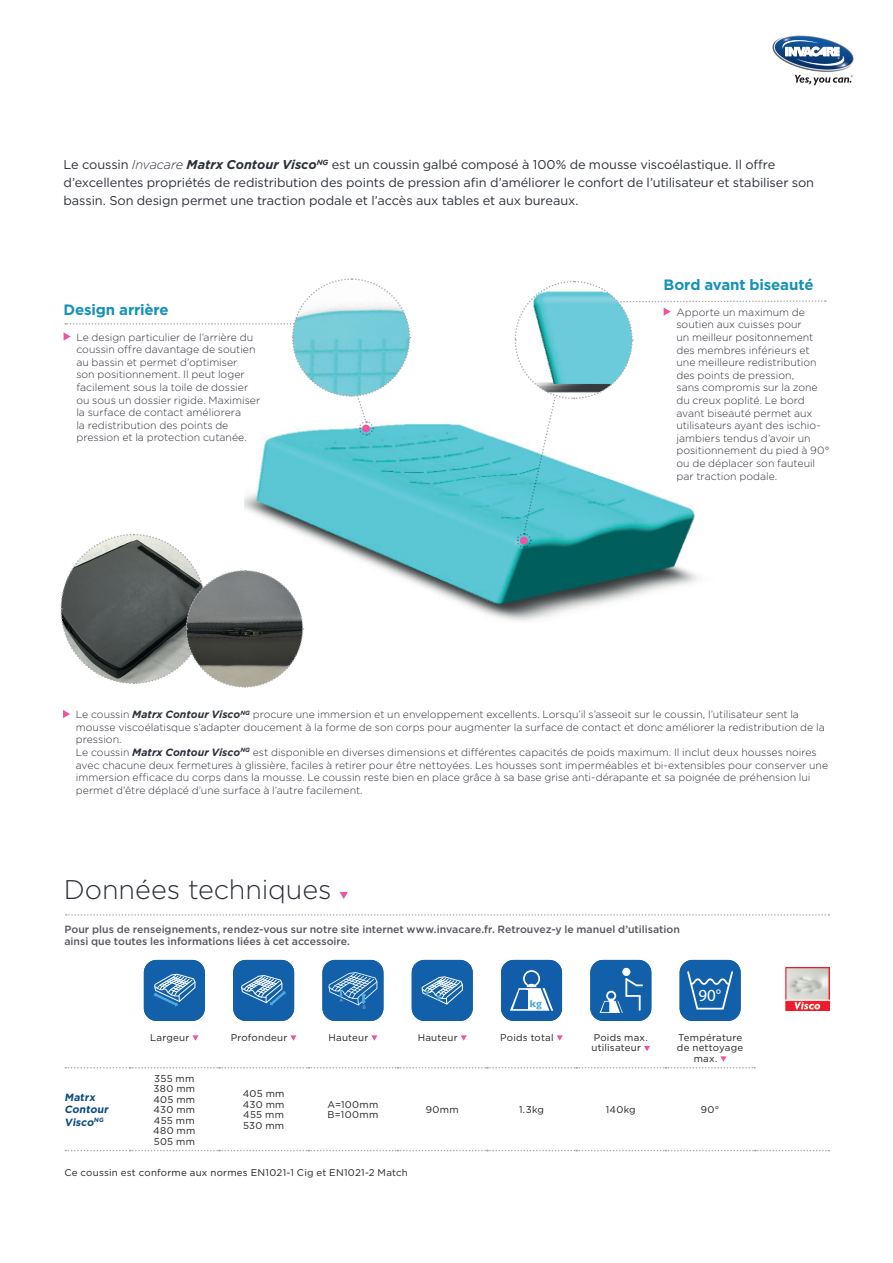
<style>
.page{position:relative;width:893px;height:1263px;background:#fff}
.page>*{position:absolute;margin:0;border:0;box-sizing:border-box;transform-origin:0 0}
.t1{font:300 27px "Gotham";letter-spacing:-.005em;color:#2c303a}
.t2{font:16.95px "Myriad Pro";color:#fff}
.t3{font:700 15px "Gotham";letter-spacing:-.01em;color:#1692b7}
.t4{font:12.75px/18px "Gotham";letter-spacing:-.005em;color:#2c303a}
.t5{font:300 10.5px/12.6px "Gotham";color:#2c303a}
.t6{font:500 10.5px/12.6px "Gotham";color:#54545d}
.t7{font:700 10.5px/12.6px "Gotham";color:#084a81}
.t8{font:700 10.2px "Gill Sans";color:#52aade}
.t9{font:9.75px/10.5px "Gotham";letter-spacing:.025em;color:#231f20}
.s1{font-weight:300;font-style:italic}
.s2{font-weight:700;font-style:italic}
</style>
<div class="page">
<img style="left:244px;top:421px;width:454px;height:200px">
<svg style="left:63px;top:710px;width:7px;height:8px"></svg>
<img style="left:786px;top:967px;width:43px;height:43px">
<svg style="left:66px;top:914px;width:763px;height:2px"></svg>
<svg style="left:65px;top:1150px;width:764px;height:1px"></svg>
<svg style="left:144px;top:960px;width:61px;height:61px;background:#3176b5"></svg>
<svg style="left:233px;top:960px;width:61px;height:61px;background:#3176b4"></svg>
<svg style="left:322px;top:960px;width:61px;height:61px;background:#3276b5"></svg>
<svg style="left:412px;top:960px;width:61px;height:61px;background:#3075b4"></svg>
<svg style="left:501px;top:960px;width:61px;height:61px;background:#3f7cb9"></svg>
<svg style="left:590px;top:960px;width:61px;height:61px;background:#3074b3"></svg>
<svg style="left:680px;top:960px;width:61px;height:61px;background:#2a71b2"></svg>
<svg style="left:65px;top:1035px;width:690px;height:33px"></svg>
<svg style="left:340px;top:892px;width:8px;height:7px"></svg>
<img style="left:772px;top:35px;width:82px;height:40px">
<svg style="left:782px;top:38px;width:62px;height:29px"></svg>
<svg style="left:795px;top:75px;width:58px;height:10px"></svg>
<svg style="left:64px;top:278px;width:347px;height:158px"></svg>
<svg style="left:60px;top:533px;width:244px;height:155px"></svg>
<svg style="left:514px;top:280px;width:312px;height:269px"></svg>
<p class="t4" style="left:64px;top:155px;width:752px">Le coussin <span class="s1">Invacare</span> <span class="s2">Matrx Contour Visco</span><sup>NG</sup> est un coussin galbé composé à 100% de mousse viscoélastique. Il offre d’excellentes propriétés de redistribution des points de pression afin d’améliorer le confort de l’utilisateur et stabiliser son bassin. Son design permet une traction podale et l’accès aux tables et aux bureaux.</p>
<h3 class="t3" style="left:64px;top:300px;width:107px">Design arrière</h3>
<p class="t5" style="left:76px;top:330px;width:185px">Le design particulier de l’arrière du coussin offre davantage de soutien au bassin et permet d’optimiser<br>son positionnement. Il peut loger facilement sous la toile de dossier ou sous un dossier rigide. Maximiser la surface de contact améliorera<br>la redistribution des points de pression et la protection cutanée.</p>
<h3 class="t3" style="left:664px;top:275px;width:151px">Bord avant biseauté</h3>
<p class="t5" style="left:676px;top:305px;width:154px">Apporte un maximum de soutien aux cuisses pour<br>un meilleur positonnement des membres inférieurs et une meilleure redistribution des points de pression,<br>sans compromis sur la zone du creux poplité. Le bord avant biseauté permet aux utilisateurs ayant des ischio&shy;jambiers tendus d’avoir un positionnement du pied à 90° ou de déplacer son fauteuil par traction podale.</p>
<p class="t5" style="left:76px;top:708px;width:754px">Le coussin <span class="s2">Matrx Contour Visco</span><sup>NG</sup> procure une immersion et un enveloppement excellents. Lorsqu’il s’asseoit sur le coussin, l’utilisateur sent la mousse viscoélatisque s’adapter doucement à la forme de son corps pour augmenter la surface de contact et donc améliorer la redistribution de la pression.<br>Le coussin <span class="s2">Matrx Contour Visco</span><sup>NG</sup> est disponible en diverses dimensions et différentes capacités de poids maximum. Il inclut deux housses noires avec chacune deux fermetures à glissière, faciles à retirer pour être nettoyées. Les housses sont imperméables et bi-extensibles pour conserver une immersion efficace du corps dans la mousse. Le coussin reste bien en place grâce à sa base grise anti-dérapante et sa poignée de préhension lui permet d’être déplacé d’une surface à l’autre facilement.</p>
<h1 class="t1" style="left:64px;top:872px;width:269px">Données techniques</h1>
<p class="t6" style="left:64px;top:922px;width:617px">Pour plus de renseignements, rendez-vous sur notre site internet www.invacare.fr. Retrouvez-y le manuel d’utilisation ainsi que toutes les informations liées à cet accessoire.</p>
<p class="t8" style="left:530px;top:995px;width:14px">kg</p>
<h2 class="t2" style="left:699px;top:985px;width:24px">90°</h2>
<p class="t7" style="left:64px;top:1091px;width:47px">Matrx<br>Contour<br>Visco<sup>NG</sup></p>
<p class="t9" style="left:150px;top:1032px;width:41px">Largeur</p>
<p class="t9" style="left:231px;top:1032px;width:58px">Profondeur</p>
<p class="t9" style="left:328px;top:1032px;width:41px">Hauteur</p>
<p class="t9" style="left:418px;top:1032px;width:41px">Hauteur</p>
<p class="t9" style="left:500px;top:1032px;width:55px">Poids total</p>
<p class="t9" style="left:591px;top:1032px;width:58px">Poids max. utilisateur</p>
<p class="t9" style="left:678px;top:1032px;width:66px">Température</p>
<p class="t9" style="left:677px;top:1042px;width:68px">de nettoyage</p>
<p class="t9" style="left:694px;top:1053px;width:25px">max.</p>
<p class="t9" style="left:153px;top:1072px;width:44px;text-align:justify">355 mm 380 mm 405 mm 430 mm 455 mm 480 mm 505 mm</p>
<p class="t9" style="left:243px;top:1088px;width:43px;text-align:justify">405 mm 430 mm 455 mm 530 mm</p>
<p class="t9" style="left:327px;top:1099px;width:53px">A=100mm<br>B=100mm</p>
<p class="t9" style="left:426px;top:1104px;width:34px">90mm</p>
<p class="t9" style="left:519px;top:1104px;width:27px">1.3kg</p>
<p class="t9" style="left:606px;top:1104px;width:31px">140kg</p>
<p class="t9" style="left:701px;top:1104px;width:20px">90°</p>
<p class="t9" style="left:64px;top:1167px;width:345px">Ce coussin est conforme aux normes EN1021-1 Cig et EN1021-2 Match</p>
</div>
